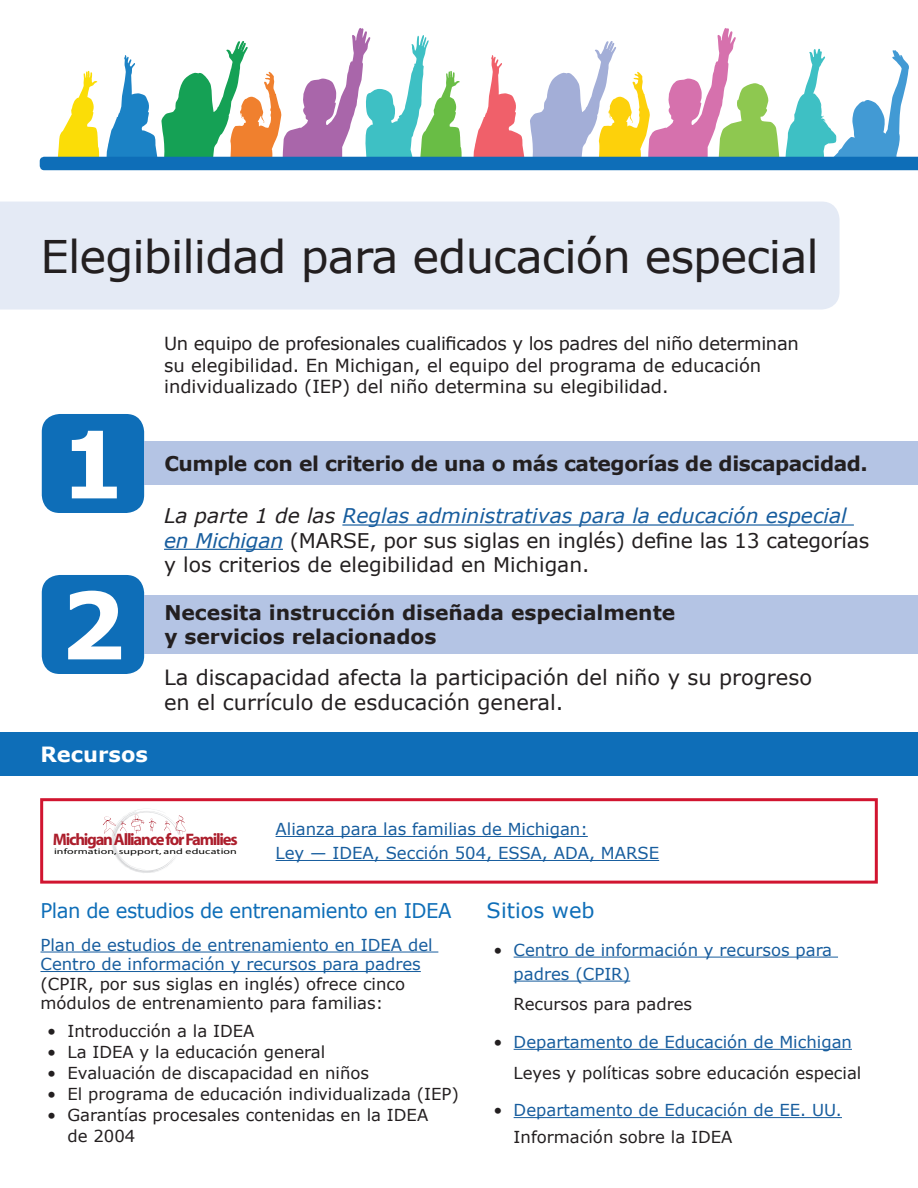
<style>
.page{position:relative;width:918px;height:1188px;background:#fff}
.page>*{position:absolute;margin:0;border:0;box-sizing:border-box;transform-origin:0 0}
.t1{font:700 92.7px "Verdana";color:#fff}
.H3a{font:45px "Verdana";letter-spacing:-.02em;color:#231f20}
.t2{font:21px/25.2px "Verdana";color:#231f20}
.ResourceH4{font:21px "Verdana";color:#0e6eb8}
.Resources{font:700 21px "Verdana";color:#fff}
.t3{font:20.25px/24.3px "Verdana";letter-spacing:-.01em;color:#231f20}
.t4{font:700 20.25px/24.3px "Verdana";color:#231f20}
.t5{font:700 20.25px "Verdana";letter-spacing:-.02em;color:#231f20}
.ResourceH4-2{font:20.25px "Verdana";letter-spacing:-.025em;color:#0e6eb8}
.t6{font:18px/21.6px "Verdana";color:#231f20}
.t7{font:700 16.65px "Myriad";letter-spacing:-.075em;color:#ac1e2c}
.t8{font:16.5px/19.5px "Verdana";color:#175d9e}
.t9{font:16.5px/21px "Verdana";color:#231f20}
.t10{font:7.95px "Myriad";letter-spacing:.01em;color:#050504;scale:1.5 1}
.s1{font-style:italic}
.s2{font-style:italic;color:#175d9e}
.s3{color:#231f20}
</style>
<div class="page">
<svg style="left:40px;top:28px;width:878px;height:142px"></svg>
<svg style="left:103px;top:809px;width:83px;height:64px"></svg>
<div style="left:40px;top:798px;width:838px;height:86px;border:3px solid #d11530"></div>
<div style="left:0;top:202px;width:840px;height:108px;background:#e4eaf5"></div>
<div style="left:42px;top:414px;width:102px;height:99px;background:#0e6eb8;border-radius:18px"></div>
<div style="left:144px;top:442px;width:774px;height:43px;background:#b4c4e4"></div>
<hr style="left:342px;top:524px;width:512px;height:2px;background:#175d9e">
<hr style="left:164px;top:549px;width:119px;height:1px;background:#175d9e">
<div style="left:42px;top:575px;width:102px;height:99px;background:#0e6eb8;border-radius:18px"></div>
<div style="left:144px;top:595px;width:774px;height:59px;background:#b4c4e4"></div>
<div style="left:0;top:733px;width:918px;height:43px;background:#0e6eb8"></div>
<hr style="left:40px;top:952px;width:398px;height:1px;background:#175d9e">
<hr style="left:40px;top:971px;width:381px;height:1px;background:#175d9e">
<hr style="left:514px;top:957px;width:324px;height:1px;background:#175d9e">
<hr style="left:514px;top:981px;width:116px;height:1px;background:#175d9e">
<hr style="left:514px;top:1049px;width:338px;height:1px;background:#175d9e">
<hr style="left:514px;top:1117px;width:328px;height:1px;background:#175d9e">
<hr style="left:276px;top:836px;width:312px;height:1px;background:#175d9e">
<hr style="left:276px;top:860px;width:383px;height:1px;background:#175d9e">
<h3 class="H3a" style="left:40px;top:225px;width:780px">Elegibilidad para educación especial</h3>
<p class="t1" style="left:60px;top:399px;width:67px">1</p>
<p class="t1" style="left:60px;top:560px;width:67px">2</p>
<h3 class="Resources" style="left:40px;top:740px;width:109px">Recursos</h3>
<p class="t6" style="left:164px;top:332px;width:636px">Un equipo de profesionales cualificados y los padres del niño determinan su elegibilidad. En Michigan, el equipo del programa de educación individualizado (IEP) del niño determina su elegibilidad.</p>
<p class="t5" style="left:164px;top:449px;width:705px">Cumple con el criterio de una o más categorías de discapacidad.</p>
<p class="t3" style="left:164px;top:504px;width:707px"><span class="s1">La parte 1 de las</span> <span class="s2">Reglas administrativas para la educación especial en Michigan</span> (MARSE, por sus siglas en inglés) define las 13 categorías y los criterios de elegibilidad en Michigan.</p>
<p class="t4" style="left:164px;top:600px;width:513px">Necesita instrucción diseñada especialmente y servicios relacionados</p>
<p class="t2" style="left:164px;top:664px;width:650px">La discapacidad afecta la participación del niño y su progreso en el currículo de esducación general.</p>
<p class="t7" style="left:53px;top:831px;width:186px">Michigan Alliance for Families</p>
<p class="t10" style="left:54px;top:848px;width:123px">information, support, and education</p>
<p class="t8" style="left:276px;top:817px;width:385px;line-height:24px">Alianza para las familias de Michigan:<br>Ley — IDEA, Sección 504, ESSA, ADA, MARSE</p>
<h4 class="ResourceH4-2" style="left:40px;top:896px;width:412px">Plan de estudios de entrenamiento en IDEA</h4>
<p class="t8" style="left:40px;top:935px;width:394px">Plan de estudios de entrenamiento en IDEA del Centro de información y recursos para padres <span class="s3">(CPIR, por sus siglas en inglés) ofrece cinco módulos de entrenamiento para familias:</span></p>
<p class="t9" style="left:47px;top:1020px;width:209px">• Introducción a la IDEA</p>
<p class="t9" style="left:47px;top:1041px;width:280px">• La IDEA y la educación general</p>
<p class="t9" style="left:47px;top:1062px;width:323px">• Evaluación de discapacidad en niños</p>
<p class="t9" style="left:47px;top:1083px;width:413px">• El programa de educación individualizada (IEP)</p>
<p class="t9" style="left:68px;top:1104px;width:362px;text-indent:-20px">• Garantías procesales contenidas en la IDEA de 2004</p>
<h4 class="ResourceH4" style="left:487px;top:896px;width:110px">Sitios web</h4>
<p class="t8" style="left:514px;top:937px;width:320px;line-height:24px;text-indent:-20px"><span class="s3">•</span> Centro de información y recursos para padres (CPIR)</p>
<p class="t9" style="left:514px;top:994px;width:180px">Recursos para padres</p>
<p class="t8" style="left:493px;top:1032px;width:360px"><span class="s3">•</span> Departamento de Educación de Michigan</p>
<p class="t9" style="left:514px;top:1062px;width:349px">Leyes y políticas sobre educación especial</p>
<p class="t8" style="left:493px;top:1100px;width:350px"><span class="s3">•</span> Departamento de Educación de EE. UU.</p>
<p class="t9" style="left:514px;top:1126px;width:220px">Información sobre la IDEA</p>
</div>
